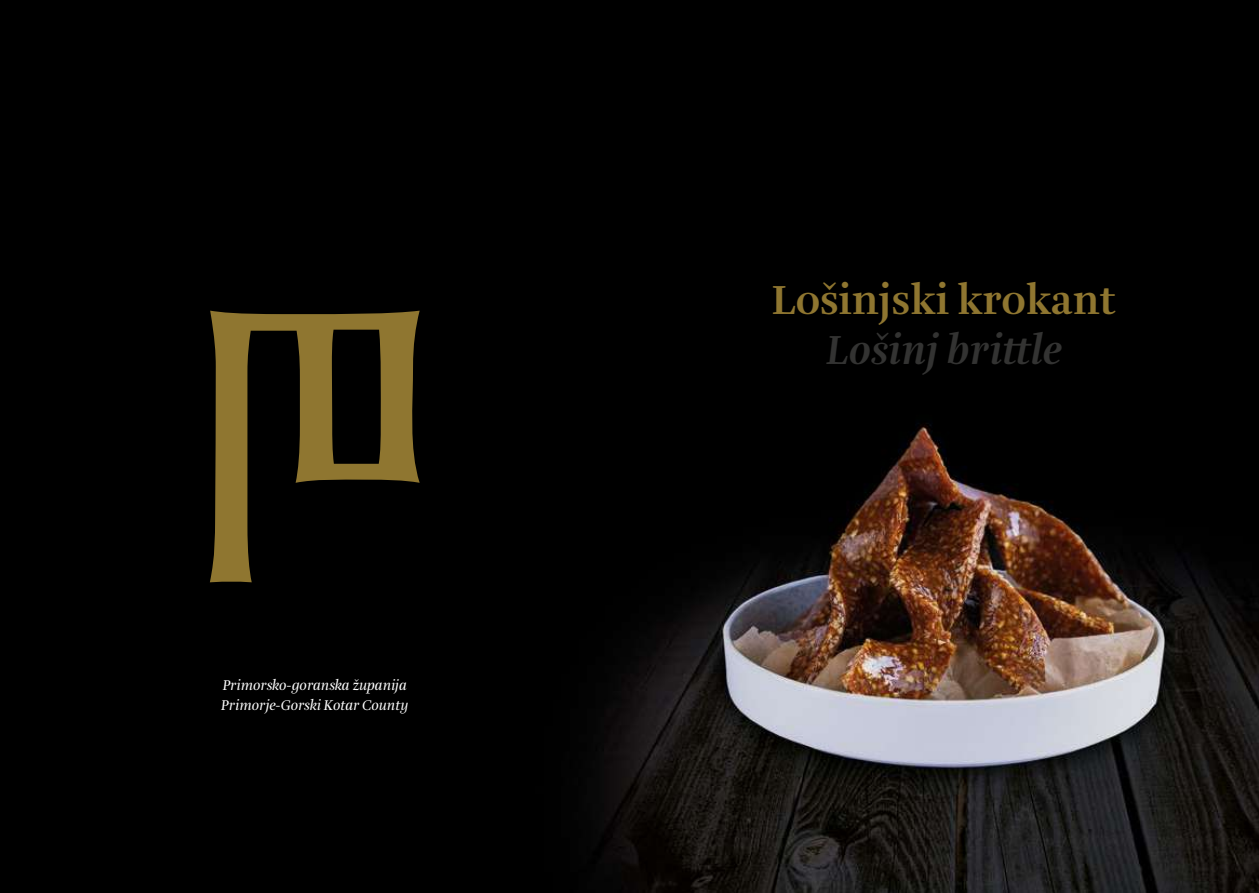
<style>
.page{position:relative;width:1259px;height:893px;background:#fff}
.page>*{position:absolute;margin:0;border:0;box-sizing:border-box;transform-origin:0 0}
.t1{font:700 42px "Amalia Pro";color:#8f7630}
.t2{font:italic 700 42px "Amalia Pro";color:#333332}
.t3{font:italic 14.55px/19.5px "Amalia Pro";color:#fff}
</style>
<div class="page">
<img style="left:0;top:0;width:1259px;height:893px">
<svg style="left:210px;top:311px;width:210px;height:271px;background:#312810"></svg>
<p class="t3" style="left:221px;top:676px;width:188px">Primorsko-goranska županija<br>Primorje-Gorski Kotar County</p>
<h1 class="t1" style="left:772px;top:274px;width:345px">Lošinjski krokant</h1>
<h1 class="t2" style="left:826px;top:324px;width:237px">Lošinj brittle</h1>
</div>
